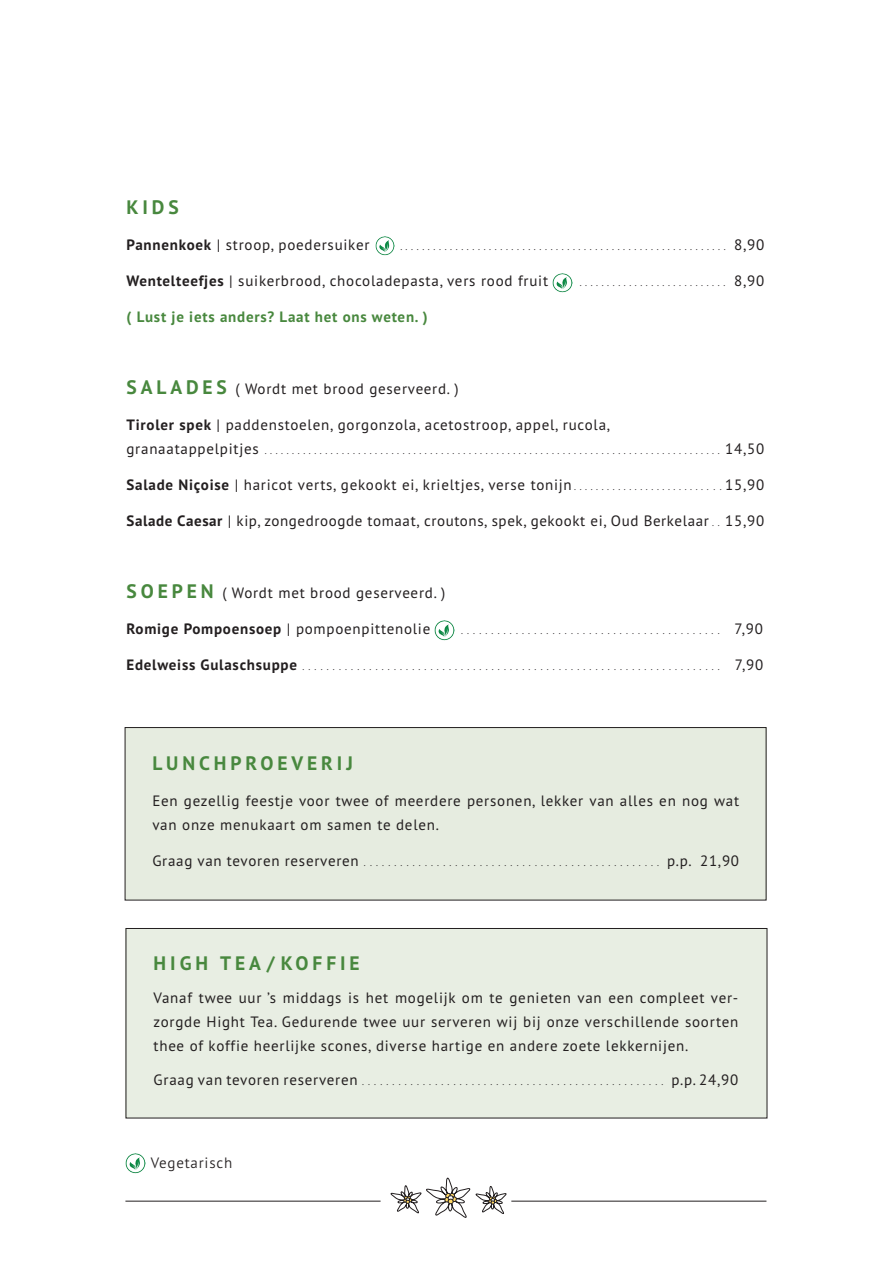
<style>
.page{position:relative;width:893px;height:1263px;background:#fff}
.page>*{position:absolute;margin:0;border:0;box-sizing:border-box;transform-origin:0 0}
.t1{font:700 19.5px "PT Sans Pro";letter-spacing:.2em;color:#48883e}
.t2{font:15px/24px "PT Sans Pro";letter-spacing:.05em;color:#231f20;text-align:justify}
.t3{font:700 15px "PT Sans Pro";letter-spacing:.05em;color:#48883e}
.t4{font:300 15px "PT Sans Pro";letter-spacing:.05em;color:#231f20}
.t5{font:9.15px "PT Sans Pro";color:#231f20}
.t6{font:9px "PT Sans Pro";color:#231f20}
.s1{font-weight:700}
.s2{font-size:15.15px}
.s3{font-size:15px}
.s4{font-weight:700;font-size:19.5px;color:#48883e}
.s5{font-size:9px}
.s6{font-weight:700;font-size:15px}
</style>
<div class="page">
<svg style="left:390px;top:1177px;width:117px;height:41px"></svg>
<hr style="left:125px;top:1201px;width:256px;height:1px;background:#231f20">
<hr style="left:511px;top:1201px;width:255px;height:1px;background:#231f20">
<div style="left:126px;top:928px;width:641px;height:190px;background:#e8eee3"></div>
<div style="left:126px;top:928px;width:641px;height:190px;border:1px solid #231f20"></div>
<div style="left:125px;top:727px;width:641px;height:173px;background:#e6ece0"></div>
<div style="left:125px;top:727px;width:641px;height:173px;border:1px solid #231f20"></div>
<img style="left:125px;top:1153px;width:20px;height:20px">
<img style="left:435px;top:621px;width:19px;height:19px">
<img style="left:375px;top:236px;width:20px;height:20px">
<img style="left:553px;top:273px;width:19px;height:20px">
<h1 class="t1" style="left:126px;top:194px;width:54px">KIDS</h1>
<p class="t2" style="left:126px;top:232px;width:244px"><span class="s1">Pannenkoek</span> | stroop, poedersuiker</p>
<p class="t5" style="left:400px;top:241px;width:366px">........................................................... <span class="s2">8,90</span></p>
<p class="t2" style="left:126px;top:268px;width:423px"><span class="s1">Wentelteefjes</span> | suikerbrood, chocoladepasta, vers rood fruit</p>
<p class="t6" style="left:580px;top:277px;width:186px">........................... <span class="s3">8,90</span></p>
<p class="t3" style="left:127px;top:307px;width:303px">( Lust je iets anders? Laat het ons weten. )</p>
<p class="t2" style="left:126px;top:376px;width:334px"><span class="s4">SALADES</span> ( Wordt met brood geserveerd. )</p>
<p class="t2" style="left:126px;top:412px;width:485px"><span class="s1">Tiroler spek</span> | paddenstoelen, gorgonzola, acetostroop, appel, rucola,</p>
<p class="t6" style="left:126px;top:445px;width:639px"><span class="s3">granaatappelpitjes</span> ................................................................................... <span class="s3">14,50</span></p>
<p class="t2" style="left:127px;top:472px;width:639px"><span class="s1">Salade Niçoise</span> | haricot verts, gekookt ei, krieltjes, verse tonijn <span class="s5">. . . . . . . . . . . . . . . . . . . . . . . . . . .</span> 15,90</p>
<p class="t2" style="left:127px;top:508px;width:639px"><span class="s1">Salade Caesar</span> | kip, zongedroogde tomaat, croutons, spek, gekookt ei, Oud Berkelaar <span class="s5">. .</span> 15,90</p>
<p class="t2" style="left:126px;top:580px;width:320px"><span class="s4">SOEPEN</span> ( Wordt met brood geserveerd. )</p>
<p class="t2" style="left:126px;top:616px;width:305px"><span class="s1">Romige Pompoensoep</span> | pompoenpittenolie</p>
<p class="t6" style="left:461px;top:625px;width:303px">........................................... <span class="s3">7,90</span></p>
<p class="t6" style="left:126px;top:661px;width:638px"><span class="s6">Edelweiss Gulaschsuppe</span> ..................................................................... <span class="s3">7,90</span></p>
<h1 class="t1" style="left:152px;top:750px;width:202px">LUNCHPROEVERIJ</h1>
<p class="t2" style="left:152px;top:788px;width:588px">Een gezellig feestje voor twee of meerdere personen, lekker van alles en nog wat van onze menukaart om samen te delen.</p>
<p class="t6" style="left:152px;top:857px;width:588px"><span class="s3">Graag van tevoren reserveren</span> ................................................. <span class="s3">p.p. 21,90</span></p>
<h1 class="t1" style="left:154px;top:950px;width:208px">HIGH TEA/KOFFIE</h1>
<p class="t2" style="left:154px;top:985px;width:586px">Vanaf twee uur ’s middags is het mogelijk om te genieten van een compleet ver&shy;zorgde Hight Tea. Gedurende twee uur serveren wij bij onze verschillende soorten thee of koffie heerlijke scones, diverse hartige en andere zoete lekkernijen.</p>
<p class="t6" style="left:154px;top:1076px;width:586px"><span class="s3">Graag van tevoren reserveren</span> .................................................. <span class="s3">p.p. 24,90</span></p>
<p class="t4" style="left:151px;top:1153px;width:83px">Vegetarisch</p>
</div>
